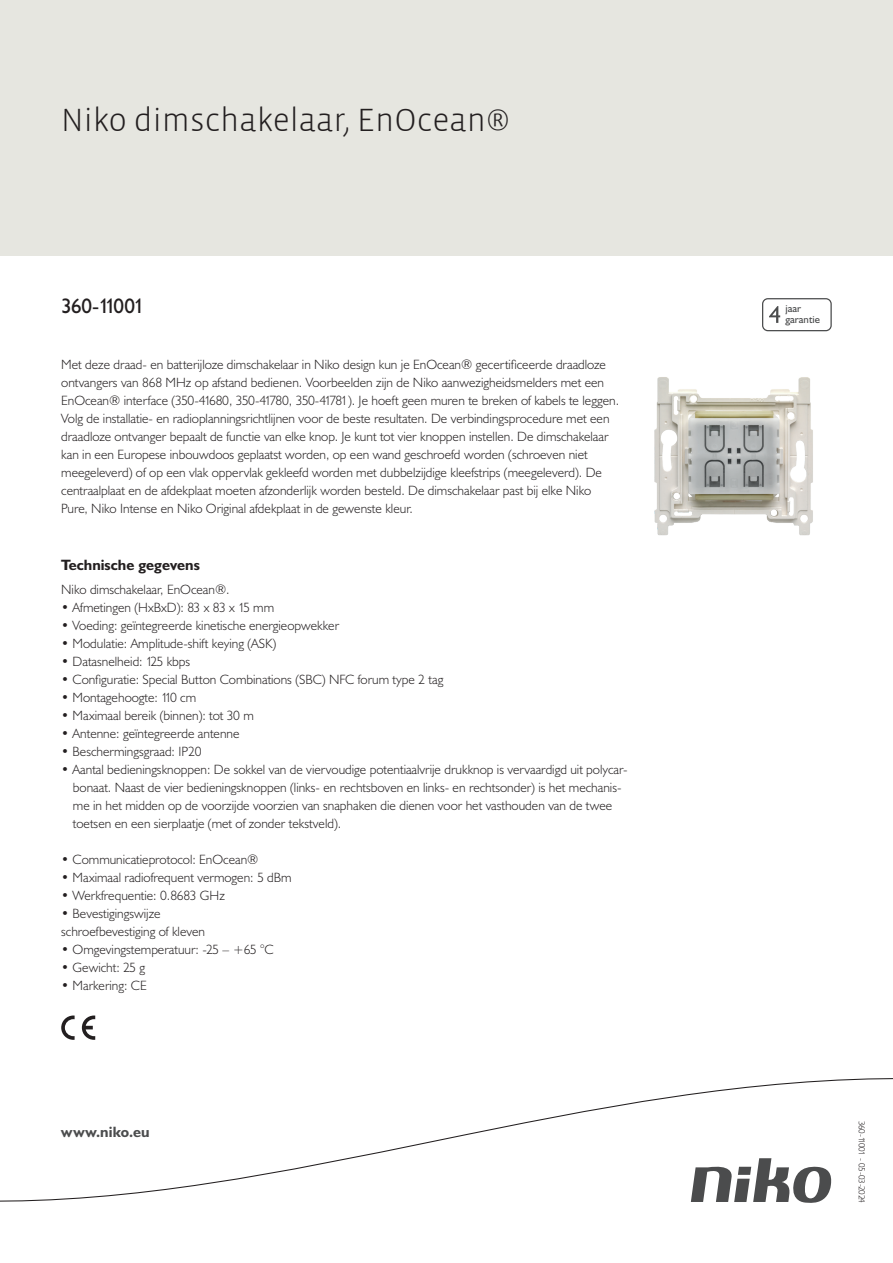
<style>
.page{position:relative;width:893px;height:1263px;background:#fff}
.page>*{position:absolute;margin:0;border:0;box-sizing:border-box;transform-origin:0 0}
.Title_datasheets{font:300 33px "Vista Sans";color:#231f20}
.Article_number{font:21px "Humanist 521 BT";letter-spacing:-.04em;color:#231f20}
.Titles_parts{font:700 15px "Humanist 521 BT";color:#231f20}
.titel_afbeelding{font:700 15px "Humanist 521 BT";letter-spacing:.005em;color:#4b4c4d}
.USP_Bullets{font:300 13.5px/18px "Humanist 521 BT";color:#231f20}
.Platte_tekst_CAB{font:300 13.5px/18px "Humanist 521 BT";color:#231f20}
.t1{font:10.8px/10.8px "Humanist 521 BT";color:#4b4c4d}
.Revision{font:300 9px "Humanist 521 BT";letter-spacing:-.05em;color:#231f20}
</style>
<div class="page">
<div style="left:0;top:0;width:893px;height:255px;background:#e6e6e0"></div>
<svg style="left:82px;top:1015px;width:13px;height:25px"></svg>
<svg style="left:61px;top:1015px;width:14px;height:25px"></svg>
<svg style="left:762px;top:298px;width:70px;height:33px"></svg>
<svg style="left:0;top:1078px;width:893px;height:125px"></svg>
<img style="left:654px;top:377px;width:159px;height:159px">
<p class="Title_datasheets" style="left:61px;top:100px;width:450px">Niko dimschakelaar, EnOcean®</p>
<p class="Article_number" style="left:61px;top:293px;width:85px">360-11001</p>
<p class="t1" style="left:785px;top:303px;width:36px">jaar garantie</p>
<p class="Platte_tekst_CAB" style="left:61px;top:355px;width:559px">Met deze draad- en batterijloze dimschakelaar in Niko design kun je EnOcean® gecertificeerde draadloze ontvangers van 868 MHz op afstand bedienen. Voorbeelden zijn de Niko aanwezigheidsmelders met een EnOcean® interface (350-41680, 350-41780, 350-41781). Je hoeft geen muren te breken of kabels te leggen.<br>Volg de installatie- en radioplanningsrichtlijnen voor de beste resultaten. De verbindingsprocedure met een draadloze ontvanger bepaalt de functie van elke knop. Je kunt tot vier knoppen instellen. De dimschakelaar kan in een Europese inbouwdoos geplaatst worden, op een wand geschroefd worden (schroeven niet meegeleverd) of op een vlak oppervlak gekleefd worden met dubbelzijdige kleefstrips (meegeleverd). De centraalplaat en de afdekplaat moeten afzonderlijk worden besteld. De dimschakelaar past bij elke Niko Pure, Niko Intense en Niko Original afdekplaat in de gewenste kleur.</p>
<p class="Titles_parts" style="left:61px;top:555px;width:140px">Technische gegevens</p>
<p class="Platte_tekst_CAB" style="left:61px;top:580px;width:170px">Niko dimschakelaar, EnOcean®.</p>
<p class="USP_Bullets" style="left:61px;top:598px;width:214px">• Afmetingen (HxBxD): 83 x 83 x 15 mm</p>
<p class="USP_Bullets" style="left:61px;top:616px;width:279px">• Voeding: geïntegreerde kinetische energieopwekker</p>
<p class="USP_Bullets" style="left:61px;top:634px;width:216px">• Modulatie: Amplitude-shift keying (ASK)</p>
<p class="USP_Bullets" style="left:61px;top:652px;width:131px">• Datasnelheid: 125 kbps</p>
<p class="USP_Bullets" style="left:61px;top:670px;width:384px">• Configuratie: Special Button Combinations (SBC) NFC forum type 2 tag</p>
<p class="USP_Bullets" style="left:61px;top:688px;width:136px">• Montagehoogte: 110 cm</p>
<p class="USP_Bullets" style="left:61px;top:706px;width:194px">• Maximaal bereik (binnen): tot 30 m</p>
<p class="USP_Bullets" style="left:61px;top:724px;width:180px">• Antenne: geïntegreerde antenne</p>
<p class="USP_Bullets" style="left:61px;top:742px;width:142px">• Beschermingsgraad: IP20</p>
<p class="USP_Bullets" style="left:73px;top:760px;width:556px;text-indent:-12px">• Aantal bedieningsknoppen: De sokkel van de viervoudige potentiaalvrije drukknop is vervaardigd uit polycar&shy;bonaat. Naast de vier bedieningsknoppen (links- en rechtsboven en links- en rechtsonder) is het mechanis&shy;me in het midden op de voorzijde voorzien van snaphaken die dienen voor het vasthouden van de twee toetsen en een sierplaatje (met of zonder tekstveld).</p>
<p class="USP_Bullets" style="left:61px;top:850px;width:199px">• Communicatieprotocol: EnOcean®</p>
<p class="USP_Bullets" style="left:61px;top:868px;width:232px">• Maximaal radiofrequent vermogen: 5 dBm</p>
<p class="USP_Bullets" style="left:61px;top:886px;width:165px">• Werkfrequentie: 0.8683 GHz</p>
<p class="USP_Bullets" style="left:61px;top:904px;width:101px">• Bevestigingswijze</p>
<p class="USP_Bullets" style="left:61px;top:922px;width:145px">schroefbevestiging of kleven</p>
<p class="USP_Bullets" style="left:61px;top:940px;width:214px">• Omgevingstemperatuur: -25 – +65 °C</p>
<p class="USP_Bullets" style="left:61px;top:958px;width:85px">• Gewicht: 25 g</p>
<p class="USP_Bullets" style="left:61px;top:976px;width:87px">• Markering: CE</p>
<p class="titel_afbeelding" style="left:61px;top:1122px;width:90px">www.niko.eu</p>
<p class="Revision" style="left:868px;top:1121px;width:83px;rotate:90deg">360-11001 - 05-03-2024</p>
</div>
